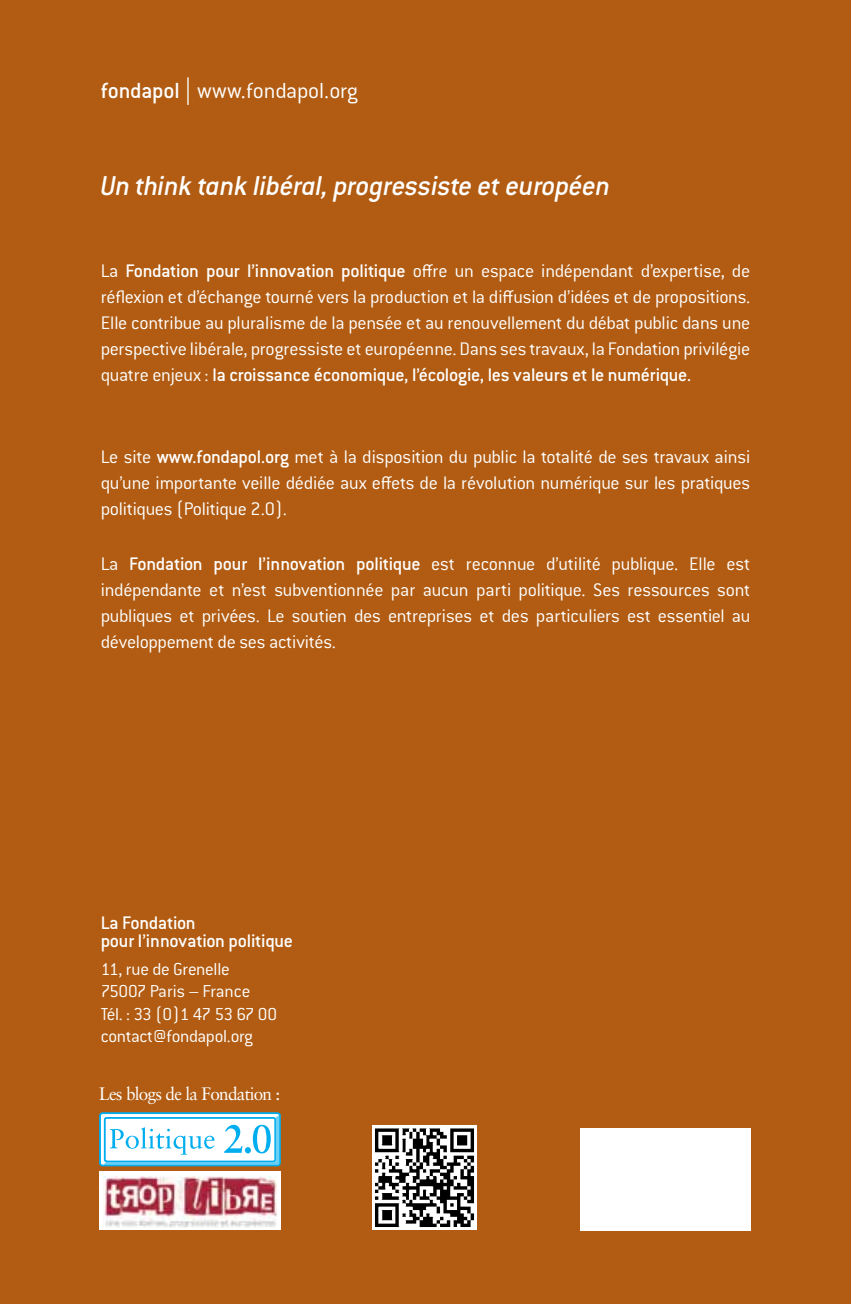
<style>
.page{position:relative;width:851px;height:1304px;background:#fff}
.page>*{position:absolute;margin:0;border:0;box-sizing:border-box;transform-origin:0 0}
.t1{font:italic 500 30px "Conduit ITC Std";letter-spacing:-.015em;color:#fff}
.t2{font:300 24px "Conduit ITC Std";letter-spacing:.01em;color:#fff}
.t3{font:300 20px/26px "Conduit ITC Std";letter-spacing:-.015em;color:#fff;text-align:justify}
.t4{font:500 20px/18px "Conduit ITC Std";letter-spacing:-.015em;color:#fff}
.t5{font:300 19px/22.4px "Conduit ITC Std";letter-spacing:-.035em;color:#fff}
.t6{font:18px "Sabon LT Std";letter-spacing:-.04em;color:#fff;scale:.95 1}
.s1{font-weight:500}
.s2{font-weight:500;font-size:27.6px}
</style>
<div class="page">
<div style="left:0;top:0;width:850px;height:1304px;background:#b15c12"></div>
<div style="left:580px;top:1128px;width:170px;height:102px;background:#fff"></div>
<div style="left:371px;top:1125px;width:105px;height:105px;background:#fff"></div>
<img style="left:375px;top:1128px;width:99px;height:99px">
<div style="left:99px;top:1171px;width:182px;height:59px;background:#fff"></div>
<img style="left:103px;top:1176px;width:174px;height:52px">
<svg style="left:99px;top:1112px;width:182px;height:55px;background:#b6e5f6"></svg>
<p class="t2" style="left:101px;top:77px;width:259px"><span class="s1">fondapol</span> <span class="s2">|</span> www.fondapol.org</p>
<h1 class="t1" style="left:101px;top:169px;width:511px">Un think tank libéral, progressiste et européen</h1>
<p class="t3" style="left:101px;top:258px;width:651px">La <span class="s1">Fondation pour l’innovation politique</span> offre un espace indépendant d’expertise, de réflexion et d’échange tourné vers la production et la diffusion d’idées et de propositions.<br>Elle contribue au pluralisme de la pensée et au renouvellement du débat public dans une perspective libérale, progressiste et européenne. Dans ses travaux, la Fondation privilégie quatre enjeux : <span class="s1">la croissance économique, l’écologie, les valeurs et le numérique.</span></p>
<p class="t3" style="left:101px;top:444px;width:651px">Le site <span class="s1">www.fondapol.org</span> met à la disposition du public la totalité de ses travaux ainsi qu’une importante veille dédiée aux effets de la révolution numérique sur les pratiques politiques (Politique 2.0).</p>
<p class="t3" style="left:101px;top:551px;width:651px">La <span class="s1">Fondation pour l’innovation politique</span> est reconnue d’utilité publique. Elle est indépendante et n’est subventionnée par aucun parti politique. Ses ressources sont publiques et privées. Le soutien des entreprises et des particuliers est essentiel au développement de ses activités.</p>
<p class="t4" style="left:101px;top:913px;width:194px">La Fondation<br>pour l’innovation politique</p>
<p class="t5" style="left:101px;top:958px;width:178px">11, rue de Grenelle<br>75007 Paris – France<br>Tél. : 33 (0)1 47 53 67 00 contact@fondapol.org</p>
<p class="t6" style="left:99px;top:1083px;width:192px">Les blogs de la Fondation :</p>
</div>
